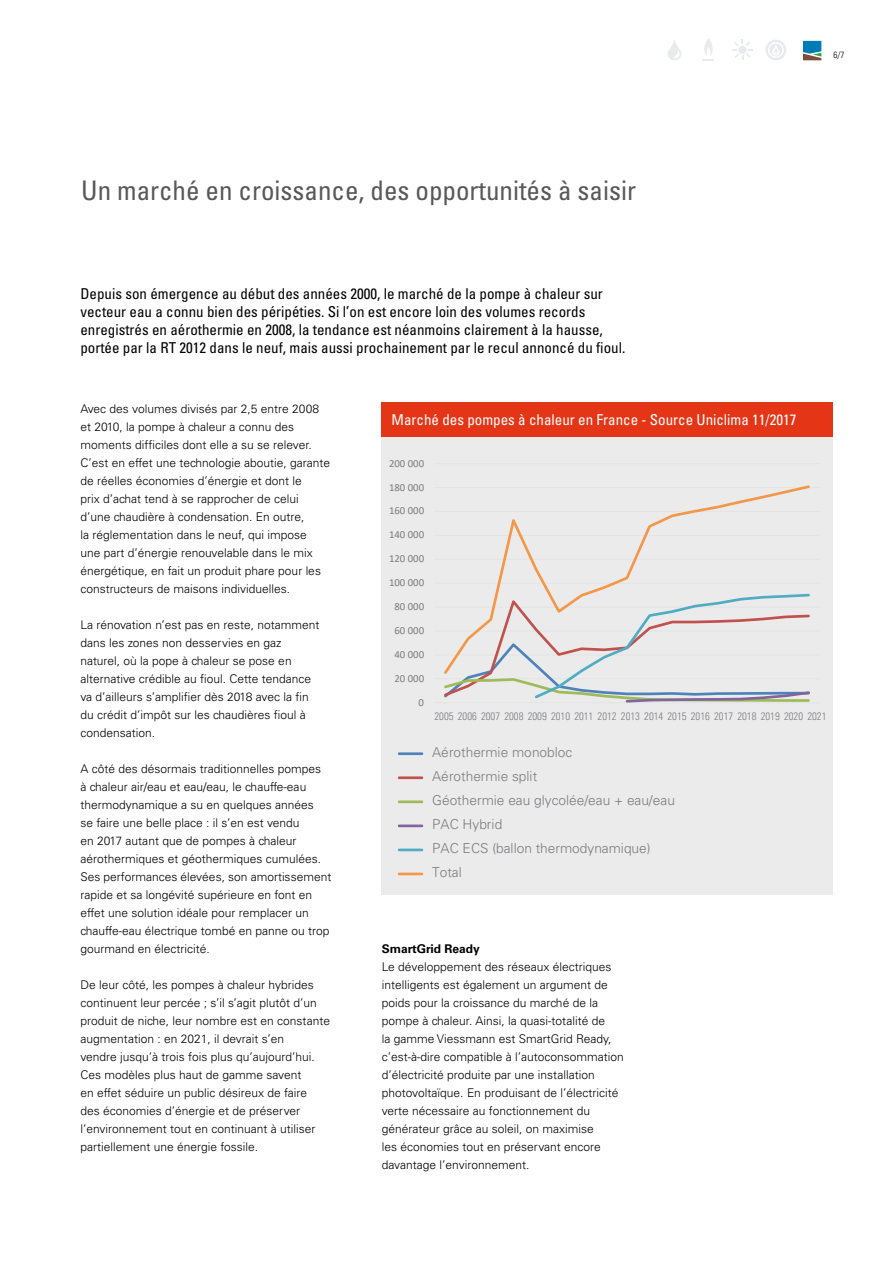
<style>
.page{position:relative;width:893px;height:1263px;background:#fff}
.page>*{position:absolute;margin:0;border:0;box-sizing:border-box;transform-origin:0 0}
.t1{font:condensed 27px "Univers";color:#58585a}
.t2{font:condensed 15px/18px "Univers";color:#000}
.t3{font:condensed 15px "Univers";color:#fff}
.t4{font:300 13.65px/24px "Univers";color:#7b7c7e}
.t5{font:300 12px/18px "Univers";color:#000}
.t6{font:700 12px "Univers";color:#000}
.t7{font:300 condensed 10.8px "Univers";color:#7b7c7e}
.t8{font:10.8px "Calibri";color:#7b7c7e}
.t9{font:300 condensed 9px "Univers";color:#000}
</style>
<div class="page">
<svg style="left:732px;top:39px;width:21px;height:21px"></svg>
<svg style="left:702px;top:38px;width:12px;height:22px"></svg>
<svg style="left:668px;top:40px;width:13px;height:20px"></svg>
<svg style="left:765px;top:40px;width:21px;height:20px"></svg>
<svg style="left:803px;top:41px;width:18px;height:19px"></svg>
<div style="left:381px;top:402px;width:452px;height:35px;background:#e53517"></div>
<div style="left:382px;top:437px;width:451px;height:458px;background:#ebebec"></div>
<hr style="left:434px;top:678px;width:386px;height:1px;background:#e3e4e4">
<hr style="left:434px;top:654px;width:386px;height:1px;background:#e3e4e4">
<hr style="left:434px;top:631px;width:386px;height:1px;background:#e3e4e4">
<hr style="left:434px;top:607px;width:386px;height:1px;background:#e3e4e4">
<hr style="left:434px;top:583px;width:386px;height:1px;background:#e3e4e4">
<hr style="left:434px;top:559px;width:386px;height:1px;background:#e3e4e4">
<hr style="left:434px;top:535px;width:386px;height:1px;background:#e3e4e4">
<hr style="left:434px;top:511px;width:386px;height:1px;background:#e3e4e4">
<hr style="left:434px;top:487px;width:386px;height:1px;background:#e3e4e4">
<hr style="left:434px;top:463px;width:386px;height:1px;background:#e3e4e4">
<hr style="left:434px;top:702px;width:386px;height:1px;background:#e3e4e4">
<svg style="left:444px;top:676px;width:366px;height:27px"></svg>
<svg style="left:444px;top:485px;width:366px;height:191px"></svg>
<hr style="left:399px;top:752px;width:23px;height:3px;background:#4e82b9">
<hr style="left:399px;top:776px;width:23px;height:3px;background:#c0514c">
<hr style="left:399px;top:800px;width:23px;height:3px;background:#9dbb57">
<hr style="left:399px;top:824px;width:23px;height:3px;background:#80659e">
<hr style="left:399px;top:848px;width:23px;height:3px;background:#50acc2">
<hr style="left:399px;top:873px;width:23px;height:2px;background:#f39748">
<p class="t9" style="left:833px;top:50px;width:12px">6/7</p>
<h1 class="t1" style="left:81px;top:173px;width:556px">Un marché en croissance, des opportunités à saisir</h1>
<p class="t2" style="left:80px;top:284px;width:546px">Depuis son émergence au début des années 2000, le marché de la pompe à chaleur sur vecteur eau a connu bien des péripéties. Si l’on est encore loin des volumes records enregistrés en aérothermie en 2008, la tendance est néanmoins clairement à la hausse, portée par la RT 2012 dans le neuf, mais aussi prochainement par le recul annoncé du fioul.</p>
<p class="t5" style="left:80px;top:399px;width:251px">Avec des volumes divisés par 2,5 entre 2008 et 2010, la pompe à chaleur a connu des moments difficiles dont elle a su se relever.<br>C’est en effet une technologie aboutie, garante de réelles économies d’énergie et dont le<br>prix d’achat tend à se rapprocher de celui d’une chaudière à condensation. En outre,<br>la réglementation dans le neuf, qui impose<br>une part d’énergie renouvelable dans le mix énergétique, en fait un produit phare pour les constructeurs de maisons individuelles.</p>
<p class="t5" style="left:80px;top:615px;width:241px">La rénovation n’est pas en reste, notamment dans les zones non desservies en gaz naturel, où la pope à chaleur se pose en alternative crédible au fioul. Cette tendance va d’ailleurs s’amplifier dès 2018 avec la fin du crédit d’impôt sur les chaudières fioul à condensation.</p>
<p class="t5" style="left:80px;top:759px;width:252px">A côté des désormais traditionnelles pompes<br>à chaleur air/eau et eau/eau, le chauffe-eau thermodynamique a su en quelques années<br>se faire une belle place : il s’en est vendu<br>en 2017 autant que de pompes à chaleur aérothermiques et géothermiques cumulées.<br>Ses performances élevées, son amortissement rapide et sa longévité supérieure en font en effet une solution idéale pour remplacer un chauffe-eau électrique tombé en panne ou trop gourmand en électricité.</p>
<p class="t5" style="left:80px;top:975px;width:251px">De leur côté, les pompes à chaleur hybrides continuent leur percée ; s’il s’agit plutôt d’un produit de niche, leur nombre est en constante augmentation : en 2021, il devrait s’en<br>vendre jusqu’à trois fois plus qu’aujourd’hui.<br>Ces modèles plus haut de gamme savent<br>en effet séduire un public désireux de faire<br>des économies d’énergie et de préserver l’environnement tout en continuant à utiliser partiellement une énergie fossile.</p>
<p class="t3" style="left:392px;top:410px;width:406px">Marché des pompes à chaleur en France - Source Uniclima 11/2017</p>
<p class="t8" style="left:389px;top:456px;width:37px">200 000</p>
<p class="t8" style="left:389px;top:479px;width:37px">180 000</p>
<p class="t8" style="left:389px;top:503px;width:37px">160 000</p>
<p class="t8" style="left:389px;top:527px;width:37px">140 000</p>
<p class="t8" style="left:389px;top:551px;width:37px">120 000</p>
<p class="t8" style="left:389px;top:575px;width:37px">100 000</p>
<p class="t8" style="left:394px;top:599px;width:31px">80 000</p>
<p class="t8" style="left:394px;top:623px;width:31px">60 000</p>
<p class="t8" style="left:394px;top:647px;width:31px">40 000</p>
<p class="t8" style="left:394px;top:671px;width:31px">20 000</p>
<p class="t8" style="left:419px;top:695px;width:7px">0</p>
<p class="t7" style="left:434px;top:709px;width:393px">2005 2006 2007 2008 2009 2010 2011 2012 2013 2014 2015 2016 2017 2018 2019 2020 2021</p>
<p class="t4" style="left:432px;top:740px;width:244px">Aérothermie monobloc<br>Aérothermie split<br>Géothermie eau glycolée/eau + eau/eau<br>PAC Hybrid<br>PAC ECS (ballon thermodynamique)<br>Total</p>
<p class="t6" style="left:382px;top:941px;width:99px">SmartGrid Ready</p>
<p class="t5" style="left:382px;top:957px;width:244px">Le développement des réseaux électriques intelligents est également un argument de poids pour la croissance du marché de la pompe à chaleur. Ainsi, la quasi-totalité de<br>la gamme Viessmann est SmartGrid Ready, c’est-à-dire compatible à l’autoconsommation d’électricité produite par une installation photovoltaïque. En produisant de l’électricité verte nécessaire au fonctionnement du générateur grâce au soleil, on maximise<br>les économies tout en préservant encore davantage l’environnement.</p>
</div>
